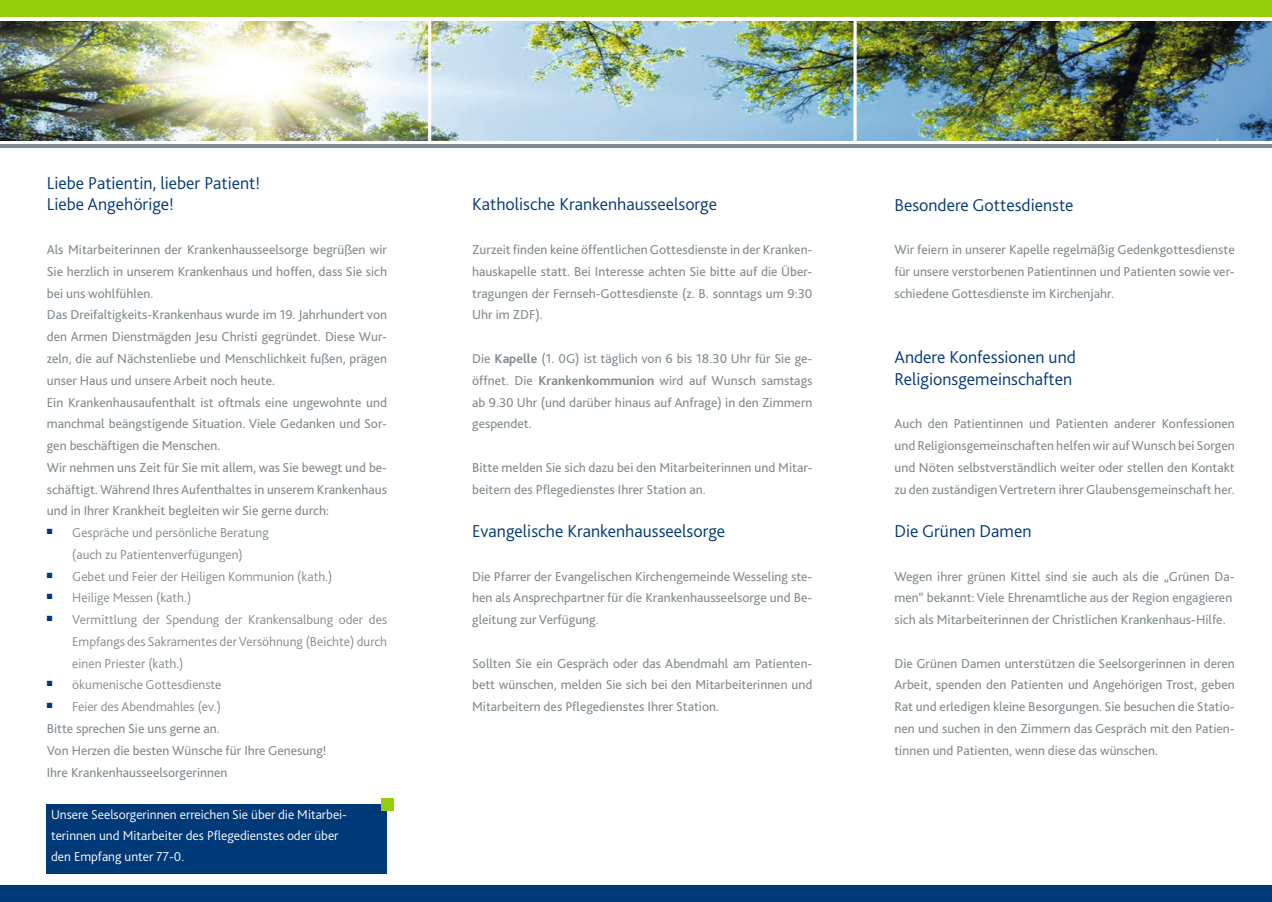
<style>
.page{position:relative;width:1272px;height:902px;background:#fff}
.page>*{position:absolute;margin:0;border:0;box-sizing:border-box;transform-origin:0 0}
.t1{font:300 18px/21.6px "Bliss 2";color:#003977}
.t2{font:13.5px/21.8px "Bliss 2";color:#818b90;text-align:justify}
.t3{font:300 13.5px/21.8px "Bliss 2";color:#818b90;text-align:center}
.t4{font:300 13.5px/21px "Bliss 2";color:#fff}
.s1{font-weight:300}
.s2{font-weight:700}
</style>
<div class="page">
<img style="left:0;top:21px;width:1271px;height:120px">
<div style="left:47px;top:804px;width:340px;height:69px;background:#003977"></div>
<div style="left:381px;top:798px;width:12px;height:13px;background:#94ce0d"></div>
<hr style="left:428px;top:14px;width:3px;height:132px;background:#fff">
<hr style="left:853px;top:14px;width:3px;height:132px;background:#fff">
<div style="left:0;top:0;width:1271px;height:17px;background:#94ce0d"></div>
<hr style="left:0;top:145px;width:1271px;height:3px;background:#818b90">
<div style="left:0;top:884px;width:1271px;height:17px;background:#003977"></div>
<h1 class="t1" style="left:47px;top:174px;width:215px">Liebe Patientin, lieber Patient!<br>Liebe Angehörige!</h1>
<p class="t2" style="left:47px;top:240px;width:342px;text-align:left">Als Mitarbeiterinnen der Krankenhausseelsorge begrüßen wir Sie herzlich in unserem Krankenhaus und hoffen, dass Sie sich bei uns wohlfühlen.<br>Das Dreifaltigkeits-Krankenhaus wurde im 19. Jahrhundert von den Armen Dienstmägden Jesu Christi gegründet. Diese Wur&shy;zeln, die auf Nächstenliebe und Menschlichkeit fußen, prägen unser Haus und unsere Arbeit noch heute.<br>Ein Krankenhausaufenthalt ist oftmals eine ungewohnte und manchmal beängstigende Situation. Viele Gedanken und Sor&shy;gen beschäftigen die Menschen.<br>Wir nehmen uns Zeit für Sie mit allem, was Sie bewegt und be&shy;schäftigt. Während Ihres Aufenthaltes in unserem Krankenhaus und in Ihrer Krankheit begleiten wir Sie gerne durch:</p>
<p class="t3" style="left:47px;top:523px;width:223px"><sup>■</sup> Gespräche und persönliche Beratung (auch zu Patientenverfügungen)</p>
<p class="t3" style="left:47px;top:566px;width:287px"><sup>■</sup> Gebet und Feier der Heiligen Kommunion (kath.)</p>
<p class="t3" style="left:47px;top:588px;width:146px"><sup>■</sup> Heilige Messen (kath.)</p>
<p class="t3" style="left:72px;top:610px;width:316px;text-align:justify;text-indent:-26px"><sup>■</sup> Vermittlung der Spendung der Krankensalbung oder des Empfangs des Sakramentes der Versöhnung (Beichte) durch einen Priester (kath.)</p>
<p class="t3" style="left:47px;top:675px;width:176px"><sup>■</sup> ökumenische Gottesdienste</p>
<p class="t2" style="left:47px;top:697px;width:281px;text-align:left"><sup>■</sup> <span class="s1">Feier des Abendmahles (ev.)<br></span>Bitte sprechen Sie uns gerne an.<br>Von Herzen die besten Wünsche für Ihre Genesung!<br>Ihre Krankenhausseelsorgerinnen</p>
<p class="t4" style="left:51px;top:804px;width:297px">Unsere Seelsorgerinnen erreichen Sie über die Mitarbei&shy;terinnen und Mitarbeiter des Pflegedienstes oder über den Empfang unter 77-0.</p>
<h1 class="t1" style="left:472px;top:195px;width:246px">Katholische Krankenhausseelsorge</h1>
<p class="t2" style="left:472px;top:240px;width:342px">Zurzeit finden keine öffentlichen Gottesdienste in der Kranken&shy;hauskapelle statt. Bei Interesse achten Sie bitte auf die Über&shy;tragungen der Fernseh-Gottesdienste (z. B. sonntags um 9:30<br>Uhr im ZDF).</p>
<p class="t2" style="left:472px;top:349px;width:342px">Die <span class="s2">Kapelle</span> (1. 0G) ist täglich von 6 bis 18.30 Uhr für Sie ge&shy;öffnet. Die <span class="s2">Krankenkommunion</span> wird auf Wunsch samstags ab 9.30 Uhr (und darüber hinaus auf Anfrage) in den Zimmern gespendet.</p>
<p class="t2" style="left:472px;top:457px;width:342px">Bitte melden Sie sich dazu bei den Mitarbeiterinnen und Mitar&shy;beitern des Pflegedienstes Ihrer Station an.</p>
<h1 class="t1" style="left:472px;top:522px;width:254px">Evangelische Krankenhausseelsorge</h1>
<p class="t2" style="left:472px;top:566px;width:342px">Die Pfarrer der Evangelischen Kirchengemeinde Wesseling ste&shy;hen als Ansprechpartner für die Krankenhausseelsorge und Be&shy;gleitung zur Verfügung.</p>
<p class="t2" style="left:472px;top:653px;width:342px">Sollten Sie ein Gespräch oder das Abendmahl am Patienten&shy;bett wünschen, melden Sie sich bei den Mitarbeiterinnen und Mitarbeitern des Pflegedienstes Ihrer Station.</p>
<h1 class="t1" style="left:894px;top:196px;width:181px">Besondere Gottesdienste</h1>
<p class="t2" style="left:894px;top:240px;width:342px">Wir feiern in unserer Kapelle regelmäßig Gedenkgottesdienste für unsere verstorbenen Patientinnen und Patienten sowie ver&shy;schiedene Gottesdienste im Kirchenjahr.</p>
<h1 class="t1" style="left:894px;top:348px;width:183px">Andere Konfessionen und<br>Religionsgemeinschaften</h1>
<p class="t2" style="left:894px;top:414px;width:342px">Auch den Patientinnen und Patienten anderer Konfessionen und Religionsgemeinschaften helfen wir auf Wunsch bei Sorgen und Nöten selbstverständlich weiter oder stellen den Kontakt zu den zuständigen Vertretern ihrer Glaubensgemeinschaft her.</p>
<h1 class="t1" style="left:894px;top:522px;width:138px">Die Grünen Damen</h1>
<p class="t2" style="left:894px;top:566px;width:342px;text-align:left">Wegen ihrer grünen Kittel sind sie auch als die „Grünen Da&shy;men“ bekannt: Viele Ehrenamtliche aus der Region engagieren sich als Mitarbeiterinnen der Christlichen Krankenhaus-Hilfe.</p>
<p class="t2" style="left:894px;top:653px;width:342px">Die Grünen Damen unterstützen die Seelsorgerinnen in deren Arbeit, spenden den Patienten und Angehörigen Trost, geben Rat und erledigen kleine Besorgungen. Sie besuchen die Statio&shy;nen und suchen in den Zimmern das Gespräch mit den Patien&shy;tinnen und Patienten, wenn diese das wünschen.</p>
</div>
